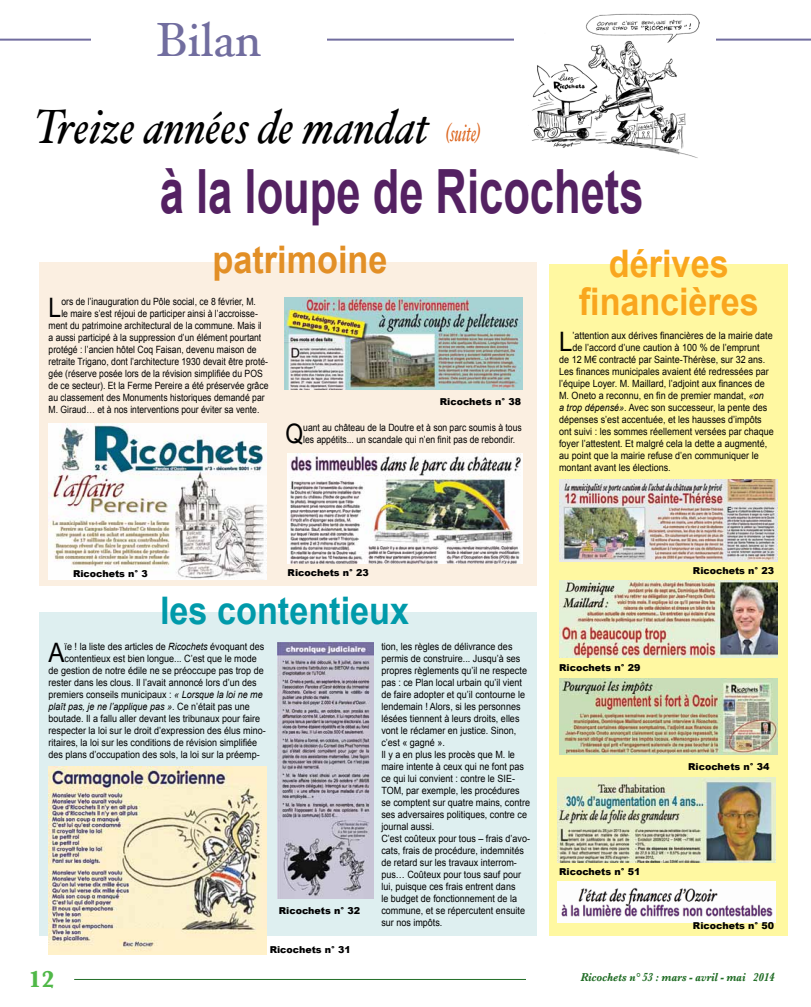
<style>
.page{position:relative;width:811px;height:1007px;background:#fff}
.page>*{position:absolute;margin:0;border:0;box-sizing:border-box;transform-origin:0 0}
.t1{font:700 61px "Arial";color:#542162;scale:.71 1}
.t2{font:italic 48px "Hoefler Text";color:#000;scale:.9 1}
.t3{font:48px "Hoefler Text";color:#716d9f}
.t4{font:700 38px/38px "Arial";color:#f9a61e;text-align:center;scale:.9 1}
.t5{font:700 38px "Arial";color:#009aaa;scale:.9 1}
.t6{font:700 38px "Arial";color:#e28f26;scale:.9 1}
.t7{font:26.8px "Arial";color:#000;scale:.86 1}
.t8{font:26.8px "Arial";color:#000;scale:.9 1}
.t9{font:italic 24px "Hoefler Text";color:#dc651e;scale:.62 1}
.t10{font:700 24px "Baskerville";color:#50b848}
.t11{font:italic 700 12px "Baskerville";color:#226e27;scale:.85 1}
.t12{font:10px/12px "Arial";color:#000;scale:.9 1}
.t13{font:10px/12px "Arial";color:#000;scale:.86 1}
.t14{font:italic 10px "Arial";color:#000;scale:.9 1}
.t15{font:900 9.5px "Arial";color:#000}
.s1{font-style:italic}
.s2{font-style:normal}
</style>
<div class="page">
<hr style="left:74px;top:978px;width:452px;height:1px;background:#226e27">
<hr style="left:0;top:39px;width:811px;height:2px;background:#716d9f">
<div style="left:91px;top:7px;width:236px;height:49px;background:#fff"></div>
<div style="left:39px;top:262px;width:497px;height:323px;background:#fbefe1"></div>
<div style="left:514px;top:7px;width:202px;height:173px;background:#fff"></div>
<img style="left:532px;top:13px;width:168px;height:145px">
<div style="left:39px;top:612px;width:497px;height:323px;background:#deeff0"></div>
<div style="left:549px;top:264px;width:239px;height:671px;background:#fff8a1"></div>
<img style="left:49px;top:766px;width:217px;height:188px">
<img style="left:277px;top:642px;width:97px;height:256px">
<img style="left:559px;top:479px;width:218px;height:82px">
<img style="left:559px;top:678px;width:218px;height:76px">
<img style="left:558px;top:777px;width:218px;height:85px">
<img style="left:559px;top:580px;width:218px;height:77px">
<img style="left:558px;top:881px;width:218px;height:41px">
<img style="left:49px;top:423px;width:217px;height:156px">
<img style="left:285px;top:298px;width:238px;height:92px">
<img style="left:287px;top:453px;width:236px;height:111px">
<h2 class="t3" style="left:156px;top:11px;width:106px">Bilan</h2>
<h2 class="t2" style="left:34px;top:99px;width:440px">Treize années de mandat</h2>
<h3 class="t9" style="left:445px;top:119px;width:59px">(suite)</h3>
<h1 class="t1" style="left:160px;top:151px;width:682px">à la loupe de Ricochets</h1>
<h3 class="t6" style="left:213px;top:234px;width:196px">patrimoine</h3>
<h3 class="t7" style="left:49px;top:290px;width:16px">L</h3>
<p class="t13" style="left:61px;top:295px;width:228px">ors de l’inauguration du Pôle social, ce 8 février, M.</p>
<p class="t13" style="left:61px;top:307px;width:230px">le maire s’est réjoui de participer ainsi à l’accroisse-</p>
<p class="t13" style="left:49px;top:319px;width:249px">ment du patrimoine architectural de la commune. Mais il</p>
<p class="t13" style="left:49px;top:331px;width:249px">a aussi participé à la suppression d’un élément pourtant</p>
<p class="t13" style="left:49px;top:343px;width:243px">protégé : l’ancien hôtel Coq Faisan, devenu maison de</p>
<p class="t13" style="left:49px;top:355px;width:257px">retraite Trigano, dont l’architecture 1930 devait être proté-</p>
<p class="t13" style="left:49px;top:367px;width:250px">gée (réserve posée lors de la révision simplifiée du POS</p>
<p class="t13" style="left:49px;top:379px;width:257px">de ce secteur). Et la Ferme Pereire a été préservée grâce</p>
<p class="t13" style="left:49px;top:391px;width:253px">au classement des Monuments historiques demandé par</p>
<p class="t13" style="left:49px;top:403px;width:247px">M. Giraud… et à nos interventions pour éviter sa vente.</p>
<p class="t15" style="left:440px;top:395px;width:83px">Ricochets n° 38</p>
<h3 class="t7" style="left:285px;top:416px;width:22px">Q</h3>
<p class="t13" style="left:303px;top:421px;width:256px">uant au château de la Doutre et à son parc soumis à tous les appétits... un scandale qui n’en finit pas de rebondir.</p>
<h3 class="t4" style="left:579px;top:246px;width:201px">dérives financières</h3>
<h3 class="t8" style="left:559px;top:324px;width:16px">L</h3>
<p class="t12" style="left:572px;top:329px;width:224px">’attention aux dérives financières de la mairie date</p>
<p class="t12" style="left:572px;top:341px;width:209px">de l’accord d’une caution à 100 % de l’emprunt</p>
<p class="t12" style="left:559px;top:353px;width:230px">de 12 M€ contracté par Sainte-Thérèse, sur 32 ans.</p>
<p class="t12" style="left:559px;top:365px;width:234px">Les finances municipales avaient été redressées par</p>
<p class="t12" style="left:559px;top:377px;width:230px">l’équipe Loyer. M. Maillard, l’adjoint aux finances de</p>
<p class="t12" style="left:559px;top:389px;width:229px">M. Oneto a reconnu, en fin de premier mandat, <span class="s1">«on</span></p>
<p class="t12" style="left:559px;top:401px;width:233px"><span class="s1">a trop dépensé»</span>. Avec son successeur, la pente des</p>
<p class="t12" style="left:559px;top:413px;width:227px">dépenses s’est accentuée, et les hausses d’impôts</p>
<p class="t12" style="left:559px;top:425px;width:240px">ont suivi : les sommes réellement versées par chaque</p>
<p class="t12" style="left:559px;top:437px;width:233px">foyer l’attestent. Et malgré cela la dette a augmenté,</p>
<p class="t12" style="left:559px;top:449px;width:223px">au point que la mairie refuse d’en communiquer le</p>
<p class="t12" style="left:559px;top:461px;width:125px">montant avant les élections.</p>
<p class="t15" style="left:73px;top:567px;width:76px">Ricochets n° 3</p>
<p class="t15" style="left:288px;top:565px;width:83px">Ricochets n° 23</p>
<h3 class="t5" style="left:160px;top:585px;width:278px">les contentieux</h3>
<h3 class="t8" style="left:49px;top:634px;width:19px">A</h3>
<p class="t12" style="left:65px;top:640px;width:223px">ïe ! la liste des articles de <span class="s1">Ricochets</span> évoquant des</p>
<p class="t12" style="left:65px;top:652px;width:215px">contentieux est bien longue... C’est que le mode</p>
<p class="t12" style="left:49px;top:664px;width:241px">de gestion de notre édile ne se préoccupe pas trop de</p>
<p class="t12" style="left:49px;top:676px;width:233px">rester dans les clous. Il l’avait annoncé lors d’un des</p>
<p class="t12" style="left:49px;top:688px;width:239px">premiers conseils municipaux : <span class="s1">« Lorsque la loi ne me</span></p>
<p class="t14" style="left:49px;top:699px;width:225px">plaît pas, je ne l’applique pas »<span class="s2">. Ce n’était pas une</span></p>
<p class="t12" style="left:49px;top:712px;width:237px">boutade. Il a fallu aller devant les tribunaux pour faire</p>
<p class="t12" style="left:49px;top:724px;width:243px">respecter la loi sur le droit d’expression des élus mino-</p>
<p class="t12" style="left:49px;top:736px;width:233px">ritaires, la loi sur les conditions de révision simplifiée</p>
<p class="t12" style="left:49px;top:748px;width:236px">des plans d’occupation des sols, la loi sur la préemp-</p>
<p class="t15" style="left:279px;top:903px;width:83px">Ricochets n° 32</p>
<p class="t15" style="left:270px;top:942px;width:83px">Ricochets n° 31</p>
<p class="t12" style="left:381px;top:640px;width:167px">tion, les règles de délivrance des permis de construire... Jusqu’à ses propres règlements qu’il ne respecte pas : ce Plan local urbain qu’il vient de faire adopter et qu’il contourne le lendemain ! Alors, si les personnes lésées tiennent à leurs droits, elles vont le réclamer en justice. Sinon, c’est « gagné ».<br>Il y a en plus les procès que M. le maire intente à ceux qui ne font pas ce qui lui convient : contre le SIE-<br>TOM, par exemple, les procédures se comptent sur quatre mains, contre ses adversaires politiques, contre ce journal aussi.<br>C’est coûteux pour tous – frais d’avo&shy;cats, frais de procédure, indemnités de retard sur les travaux interrom&shy;pus… Coûteux pour tous sauf pour lui, puisque ces frais entrent dans<br>le budget de fonctionnement de la commune, et se répercutent ensuite sur nos impôts.</p>
<p class="t15" style="left:559px;top:660px;width:83px">Ricochets n° 29</p>
<p class="t15" style="left:559px;top:864px;width:83px">Ricochets n° 51</p>
<p class="t15" style="left:693px;top:563px;width:83px">Ricochets n° 23</p>
<p class="t15" style="left:688px;top:759px;width:83px">Ricochets n° 34</p>
<p class="t15" style="left:693px;top:918px;width:83px">Ricochets n° 50</p>
<h3 class="t10" style="left:28px;top:964px;width:28px">12</h3>
<p class="t11" style="left:581px;top:970px;width:229px">Ricochets n° 53 : mars - avril - mai 2014</p>
</div>
